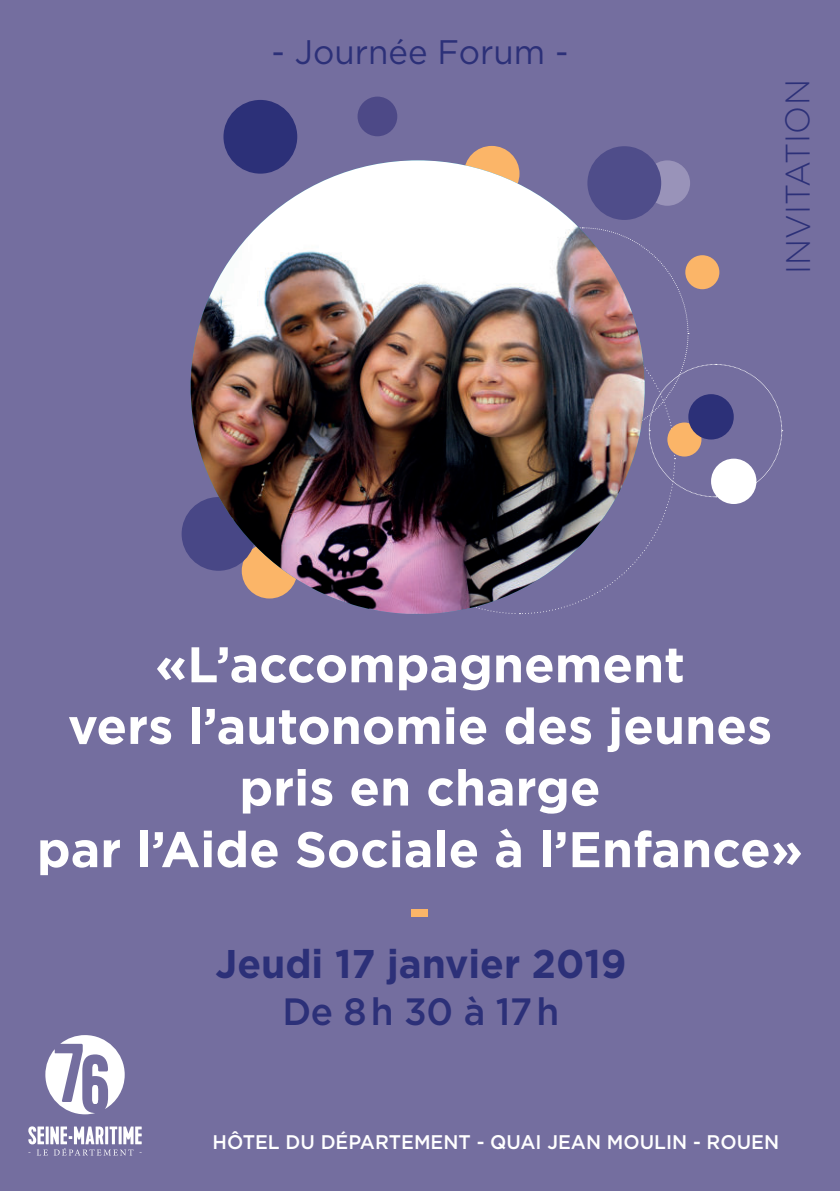
<style>
.page{position:relative;width:840px;height:1191px;background:#fff}
.page>*{position:absolute;margin:0;border:0;box-sizing:border-box;transform-origin:0 0}
.t1{font:700 52px "Gotham";color:#fbb568}
.t2{font:700 50px/61.6px "Gotham";color:#fff;text-align:center}
.t3{font:700 40px "Gotham";color:#2c3078}
.t4{font:500 38px "Gotham";color:#2c3078}
.t5{font:34px "Gotham";color:#2c3078}
.t6{font:300 34px "Gotham";letter-spacing:-.005em;color:#2c3078}
.t7{font:500 19.8px "Gotham";color:#fff}
</style>
<div class="page">
<div style="left:0;top:0;width:839px;height:1191px;background:#746e9f"></div>
<svg style="left:28px;top:1126px;width:114px;height:29px"></svg>
<svg style="left:45px;top:1035px;width:80px;height:79px"></svg>
<div style="left:223px;top:100px;width:74px;height:74px;background:#2c3078;border-radius:50%"></div>
<div style="left:357px;top:97px;width:40px;height:39px;background:#4d4987;border-radius:50%"></div>
<div style="left:644px;top:160px;width:45px;height:46px;background:#9993b9;border-radius:50%"></div>
<div style="left:463px;top:146px;width:56px;height:55px;background:#fbb568;border-radius:50%"></div>
<div style="left:587px;top:146px;width:73px;height:74px;background:#4f4d8a;border-radius:50%"></div>
<div style="left:241px;top:543px;width:56px;height:55px;background:#fbb568;border-radius:50%"></div>
<div style="left:181px;top:497px;width:74px;height:74px;background:#484786;border-radius:50%"></div>
<img style="left:190px;top:160px;width:454px;height:454px;border-radius:224px">
<img style="left:363px;top:227px;width:419px;height:387px">
<div style="left:667px;top:422px;width:34px;height:34px;background:#fbb568;border-radius:50%"></div>
<div style="left:688px;top:394px;width:45px;height:45px;background:#2c3078;border-radius:50%"></div>
<div style="left:710px;top:458px;width:46px;height:46px;background:#fff;border-radius:50%"></div>
<p class="t5" style="left:271px;top:36px;width:298px">- Journée Forum -</p>
<p class="t6" style="left:782px;top:274px;width:196px;rotate:-90deg">INVITATION</p>
<p class="t2" style="left:37px;top:636px;width:767px">«L’accompagnement<br>vers l’autonomie des jeunes pris en charge<br>par l’Aide Sociale à l’Enfance»</p>
<p class="t1" style="left:409px;top:887px;width:23px">-</p>
<p class="t3" style="left:215px;top:945px;width:412px">Jeudi 17 janvier 2019</p>
<p class="t4" style="left:282px;top:990px;width:278px">De 8 h 30 à 17 h</p>
<p class="t7" style="left:212px;top:1131px;width:567px">HÔTEL DU DÉPARTEMENT - QUAI JEAN MOULIN - ROUEN</p>
</div>
